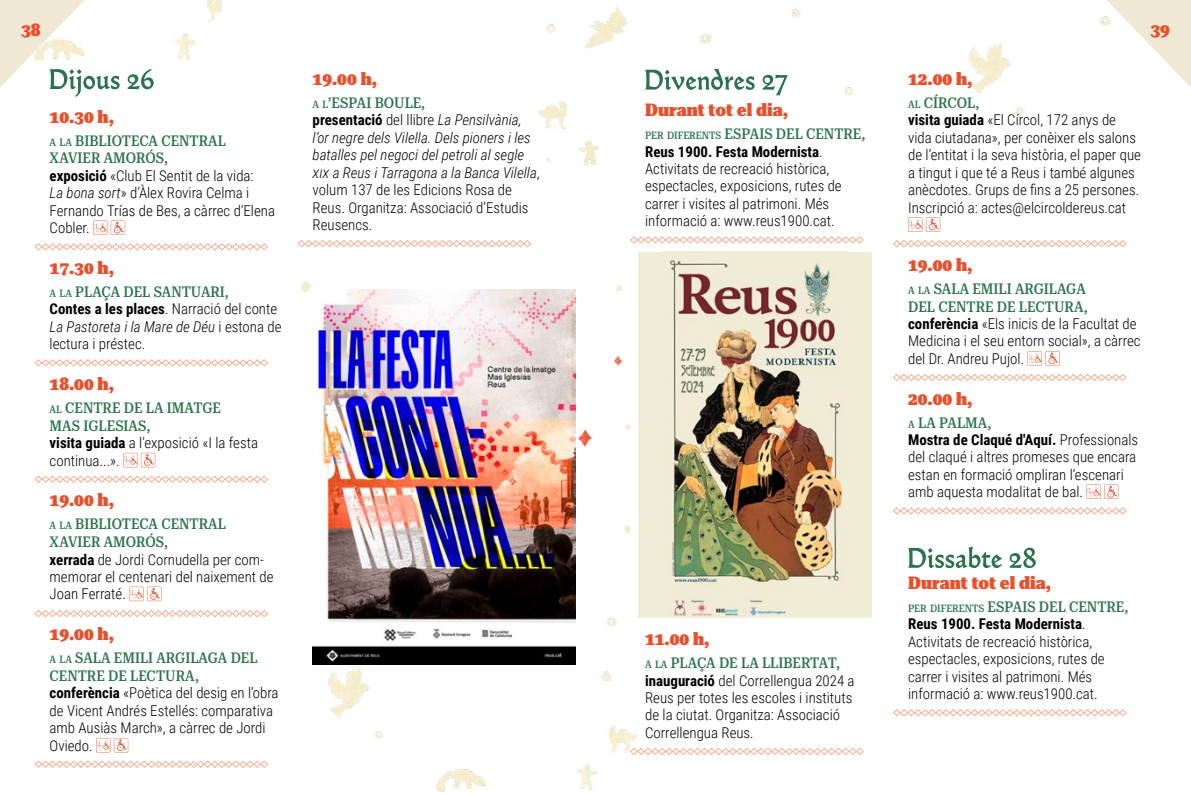
<style>
.page{position:relative;width:1191px;height:794px;background:#fff}
.page>*{position:absolute;margin:0;border:0;box-sizing:border-box;transform-origin:0 0}
.t1{font:900 17.5px "Roboto Serif 28 pt Condensed";color:#e94f2a}
.t2{font:300 14.88px/17.5px "Roboto Condensed";color:#000}
.t3{font:500 14.88px/17.8px "Roboto Serif 28 pt Condensed";color:#2a734d}
.t4{font:italic 300 14.88px/17.5px "Roboto Condensed";color:#000}
.t5{font:500 10.33px "Roboto Serif 28 pt Condensed";color:#2a734d}
.s1{font-size:10.33px}
.s2{font-weight:700}
.s3{font-style:italic}
.s4{font-weight:700;font-style:normal}
.s5{font-style:normal}
</style>
<div class="page">
<img style="left:301px;top:281px;width:408px;height:511px">
<img style="left:538px;top:7px;width:486px;height:158px">
<img style="left:175px;top:0;width:47px;height:59px">
<svg style="left:1099px;top:0;width:92px;height:87px"></svg>
<svg style="left:34px;top:243px;width:234px;height:8px"></svg>
<svg style="left:34px;top:359px;width:234px;height:8px"></svg>
<svg style="left:34px;top:475px;width:234px;height:8px"></svg>
<svg style="left:34px;top:610px;width:234px;height:7px"></svg>
<svg style="left:34px;top:760px;width:234px;height:8px"></svg>
<svg style="left:0;top:0;width:120px;height:97px"></svg>
<svg style="left:127px;top:69px;width:27px;height:20px"></svg>
<svg style="left:93px;top:220px;width:32px;height:15px"></svg>
<svg style="left:123px;top:453px;width:32px;height:14px"></svg>
<svg style="left:129px;top:586px;width:32px;height:15px"></svg>
<svg style="left:96px;top:738px;width:32px;height:14px"></svg>
<svg style="left:297px;top:240px;width:234px;height:7px"></svg>
<svg style="left:630px;top:236px;width:234px;height:8px"></svg>
<svg style="left:630px;top:747px;width:234px;height:8px"></svg>
<svg style="left:645px;top:69px;width:109px;height:21px"></svg>
<svg style="left:762px;top:75px;width:25px;height:20px"></svg>
<svg style="left:893px;top:240px;width:233px;height:7px"></svg>
<svg style="left:893px;top:374px;width:233px;height:7px"></svg>
<svg style="left:893px;top:507px;width:233px;height:8px"></svg>
<svg style="left:893px;top:709px;width:233px;height:7px"></svg>
<svg style="left:908px;top:217px;width:32px;height:15px"></svg>
<svg style="left:1027px;top:351px;width:32px;height:14px"></svg>
<svg style="left:1086px;top:484px;width:32px;height:15px"></svg>
<svg style="left:908px;top:546px;width:93px;height:22px"></svg>
<svg style="left:1009px;top:547px;width:26px;height:21px"></svg>
<div style="left:638px;top:252px;width:233px;height:365px;background:#f1ecd6"></div>
<img style="left:669px;top:260px;width:174px;height:356px">
<img style="left:313px;top:289px;width:262px;height:376px">
<p class="t1" style="left:21px;top:15px;width:21px">38</p>
<p class="t1" style="left:1150px;top:15px;width:21px">39</p>
<p class="t1" style="left:50px;top:102px;width:66px">10.30 h,</p>
<p class="t3" style="left:50px;top:130px;width:169px"><span class="s1">A LA</span> BIBLIOTECA CENTRAL<br>XAVIER AMORÓS,</p>
<p class="t2" style="left:50px;top:166px;width:227px"><span class="s2">exposició</span> «Club El Sentit de la vida:<br><span class="s3">La bona sort</span>» d’Àlex Rovira Celma i<br>Fernando Trías de Bes, a càrrec d’Elena<br>Cobler.</p>
<p class="t1" style="left:50px;top:253px;width:66px">17.30 h,</p>
<p class="t3" style="left:50px;top:281px;width:181px"><span class="s1">A LA</span> PLAÇA DEL SANTUARI,</p>
<p class="t2" style="left:50px;top:300px;width:233px"><span class="s2">Contes a les places</span>. Narració del conte<br><span class="s3">La Pastoreta i la Mare de Déu</span> i estona de lectura i préstec.</p>
<p class="t1" style="left:50px;top:369px;width:66px">18.00 h,</p>
<p class="t3" style="left:50px;top:397px;width:173px"><span class="s1">AL</span> CENTRE DE LA IMATGE<br>MAS IGLESIAS,</p>
<p class="t2" style="left:50px;top:433px;width:210px"><span class="s2">visita guiada</span> a l'exposició «I la festa continua...».</p>
<p class="t1" style="left:50px;top:485px;width:66px">19.00 h,</p>
<p class="t3" style="left:50px;top:514px;width:169px"><span class="s1">A LA</span> BIBLIOTECA CENTRAL<br>XAVIER AMORÓS,</p>
<p class="t2" style="left:50px;top:550px;width:225px"><span class="s2">xerrada</span> de Jordi Cornudella per com&shy;memorar el centenari del naixement de<br>Joan Ferraté.</p>
<p class="t1" style="left:50px;top:619px;width:66px">19.00 h,</p>
<p class="t3" style="left:50px;top:648px;width:44px"><span class="s1">A LA</span> SALA</p>
<p class="t3" style="left:50px;top:648px;width:209px;text-indent:64px">EMILI ARGILAGA DEL<br>CENTRE DE LECTURA,</p>
<p class="t2" style="left:50px;top:684px;width:230px"><span class="s2">conferència</span> «Poètica del desig en l’obra de Vicent Andrés Estellés: comparativa amb Ausiàs March», a càrrec de Jordi<br>Oviedo.</p>
<p class="t1" style="left:313px;top:64px;width:66px">19.00 h,</p>
<p class="t3" style="left:313px;top:93px;width:114px"><span class="s1">A L</span>’ESPAI BOULE,</p>
<p class="t4" style="left:313px;top:111px;width:228px"><span class="s4">presentació</span> <span class="s5">del llibre</span> La Pensilvània, l’or negre dels Vilella. Dels pioners i les batalles pel negoci del petroli al segle xix a Reus i Tarragona a la Banca Vilella<span class="s5">, volum 137 de les Edicions Rosa de Reus. Organitza: Associació d’Estudis Reusencs.</span></p>
<p class="t1" style="left:645px;top:95px;width:144px">Durant tot el dia,</p>
<p class="t5" style="left:645px;top:127px;width:8px">PER</p>
<p class="t5" style="left:667px;top:127px;width:7px">DIFERENTS</p>
<p class="t3" style="left:724px;top:124px;width:142px">ESPAIS DEL CENTRE,</p>
<p class="t2" style="left:645px;top:142px;width:198px"><span class="s2">Reus 1900. Festa Modernista</span>.<br>Activitats de recreació històrica, espectacles, exposicions, rutes de carrer i visites al patrimoni. Més informació a: www.reus1900.cat.</p>
<p class="t1" style="left:645px;top:624px;width:66px">11.00 h,</p>
<p class="t3" style="left:645px;top:653px;width:196px"><span class="s1">A LA</span> PLAÇA DE LA LLIBERTAT,</p>
<p class="t2" style="left:645px;top:671px;width:211px"><span class="s2">inauguració</span> del Correllengua 2024 a<br>Reus per totes les escoles i instituts de la ciutat. Organitza: Associació<br>Correllengua Reus.</p>
<p class="t1" style="left:908px;top:64px;width:66px">12.00 h,</p>
<p class="t3" style="left:908px;top:93px;width:73px"><span class="s1">AL</span> CÍRCOL,</p>
<p class="t2" style="left:908px;top:111px;width:234px"><span class="s2">visita guiada</span> «El Círcol, 172 anys de vida ciutadana», per conèixer els salons de l’entitat i la seva història, el paper que a tingut i que té a Reus i també algunes anècdotes. Grups de fins a 25 persones.<br>Inscripció a: actes@elcircoldereus.cat</p>
<p class="t1" style="left:908px;top:250px;width:66px">19.00 h,</p>
<p class="t3" style="left:908px;top:278px;width:44px"><span class="s1">A LA</span> SALA</p>
<p class="t3" style="left:908px;top:278px;width:181px;text-align:right">EMILI ARGILAGA<br>DEL CENTRE DE LECTURA,</p>
<p class="t2" style="left:908px;top:314px;width:234px"><span class="s2">conferència</span> «Els inicis de la Facultat de<br>Medicina i el seu entorn social», a càrrec del Dr. Andreu Pujol.</p>
<p class="t1" style="left:908px;top:384px;width:66px">20.00 h,</p>
<p class="t3" style="left:908px;top:412px;width:85px"><span class="s1">A</span> LA PALMA,</p>
<p class="t2" style="left:908px;top:430px;width:232px"><span class="s2">Mostra de Claqué d'Aquí.</span> Professionals del claqué i altres promeses que encara estan en formació ompliran l’escenari amb aquesta modalitat de bal.</p>
<p class="t1" style="left:908px;top:568px;width:144px">Durant tot el dia,</p>
<p class="t5" style="left:908px;top:600px;width:8px">PER</p>
<p class="t5" style="left:930px;top:600px;width:7px">DIFERENTS</p>
<p class="t3" style="left:987px;top:596px;width:142px">ESPAIS DEL CENTRE,</p>
<p class="t2" style="left:908px;top:615px;width:198px"><span class="s2">Reus 1900. Festa Modernista</span>.<br>Activitats de recreació històrica, espectacles, exposicions, rutes de carrer i visites al patrimoni. Més informació a: www.reus1900.cat.</p>
</div>
